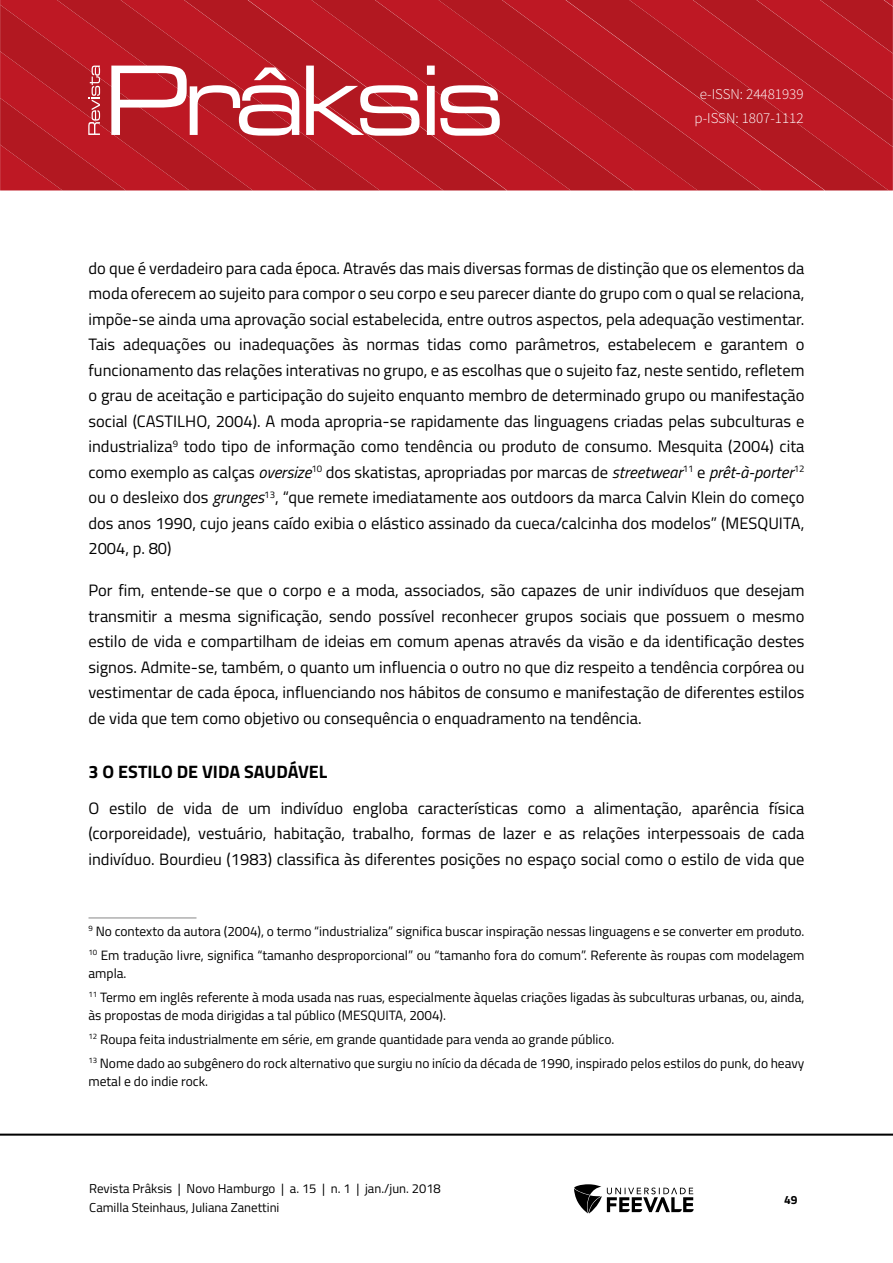
<style>
.page{position:relative;width:893px;height:1263px;background:#fff}
.page>*{position:absolute;margin:0;border:0;box-sizing:border-box;transform-origin:0 0}
.t1{font:700 18px "Titillium Web";color:#000}
.t2{font:16.5px/25.5px "Titillium Web";color:#000;text-align:justify}
.t3{font:300 15px/24px "Source Sans Pro";color:#fff;text-align:center}
.t4{font:13.5px/24px "Titillium Web";color:#000}
.t5{font:12.9px/19.4px "Titillium Web";color:#000}
.t6{font:700 12px "Titillium Web";color:#000}
.s1{font-style:italic}
</style>
<div class="page">
<svg style="left:0;top:5px;width:56px;height:46px;background:#b71923"></svg>
<svg style="left:56px;top:0;width:128px;height:51px;background:#b81823"></svg>
<svg style="left:184px;top:0;width:127px;height:51px;background:#b81923"></svg>
<svg style="left:311px;top:0;width:127px;height:51px;background:#b81923"></svg>
<svg style="left:438px;top:0;width:127px;height:190px;background:#b81923"></svg>
<svg style="left:565px;top:0;width:324px;height:190px;background:#b81923"></svg>
<svg style="left:692px;top:0;width:201px;height:147px;background:#b81923"></svg>
<hr style="left:0;top:1133px;width:893px;height:3px;background:#000">
<svg style="left:574px;top:1184px;width:120px;height:29px"></svg>
<svg style="left:0;top:51px;width:500px;height:139px;background:#c13740"></svg>
<hr style="left:88px;top:917px;width:108px;height:1px;background:#878787">
<p class="t3" style="left:694px;top:82px;width:111px">e-ISSN: 24481939 p-ISSN: 1807-1112</p>
<p class="t2" style="left:88px;top:254px;width:718px">do que é verdadeiro para cada época. Através das mais diversas formas de distinção que os elementos da moda oferecem ao sujeito para compor o seu corpo e seu parecer diante do grupo com o qual se relaciona, impõe-se ainda uma aprovação social estabelecida, entre outros aspectos, pela adequação vestimentar.<br>Tais adequações ou inadequações às normas tidas como parâmetros, estabelecem e garantem o funcionamento das relações interativas no grupo, e as escolhas que o sujeito faz, neste sentido, refletem o grau de aceitação e participação do sujeito enquanto membro de determinado grupo ou manifestação social (CASTILHO, 2004). A moda apropria-se rapidamente das linguagens criadas pelas subculturas e industrializa<sup>9</sup> todo tipo de informação como tendência ou produto de consumo. Mesquita (2004) cita como exemplo as calças <span class="s1">oversize</span><sup>10</sup> dos skatistas, apropriadas por marcas de <span class="s1">streetwear</span><sup>11</sup> e <span class="s1">prêt-à-porter</span><sup>12 </sup>ou o desleixo dos <span class="s1">grunges</span><sup>13</sup>, “que remete imediatamente aos outdoors da marca Calvin Klein do começo dos anos 1990, cujo jeans caído exibia o elástico assinado da cueca/calcinha dos modelos” (MESQUITA, 2004, p. 80)</p>
<p class="t2" style="left:89px;top:577px;width:717px">Por fim, entende-se que o corpo e a moda, associados, são capazes de unir indivíduos que desejam transmitir a mesma significação, sendo possível reconhecer grupos sociais que possuem o mesmo estilo de vida e compartilham de ideias em comum apenas através da visão e da identificação destes signos. Admite-se, também, o quanto um influencia o outro no que diz respeito a tendência corpórea ou vestimentar de cada época, influenciando nos hábitos de consumo e manifestação de diferentes estilos de vida que tem como objetivo ou consequência o enquadramento na tendência.</p>
<p class="t1" style="left:88px;top:758px;width:240px">3 O ESTILO DE VIDA SAUDÁVEL</p>
<p class="t2" style="left:88px;top:794px;width:717px">O estilo de vida de um indivíduo engloba características como a alimentação, aparência física (corporeidade), vestuário, habitação, trabalho, formas de lazer e as relações interpessoais de cada indivíduo. Bourdieu (1983) classifica às diferentes posições no espaço social como o estilo de vida que</p>
<p class="t4" style="left:88px;top:918px;width:717px"><sup>9</sup> No contexto da autora (2004), o termo “industrializa” significa buscar inspiração nessas linguagens e se converter em produto.<br><sup>10</sup> Em tradução livre, significa “tamanho desproporcional” ou “tamanho fora do comum”. Referente às roupas com modelagem</p>
<p class="t4" style="left:88px;top:960px;width:717px">ampla.<br><sup>11</sup> Termo em inglês referente à moda usada nas ruas, especialmente àquelas criações ligadas às subculturas urbanas, ou, ainda,</p>
<p class="t4" style="left:88px;top:1002px;width:717px">às propostas de moda dirigidas a tal público (MESQUITA, 2004).<br><sup>12</sup> Roupa feita industrialmente em série, em grande quantidade para venda ao grande público.<br><sup>13</sup> Nome dado ao subgênero do rock alternativo que surgiu no início da década de 1990, inspirado pelos estilos do punk, do heavy</p>
<p class="t4" style="left:88px;top:1068px;width:121px">metal e do indie rock.</p>
<p class="t5" style="left:89px;top:1178px;width:353px">Revista Prâksis | Novo Hamburgo | a. 15 | n. 1 | jan./jun. 2018<br>Camilla Steinhaus, Juliana Zanettini</p>
<p class="t6" style="left:784px;top:1190px;width:15px">49</p>
</div>
